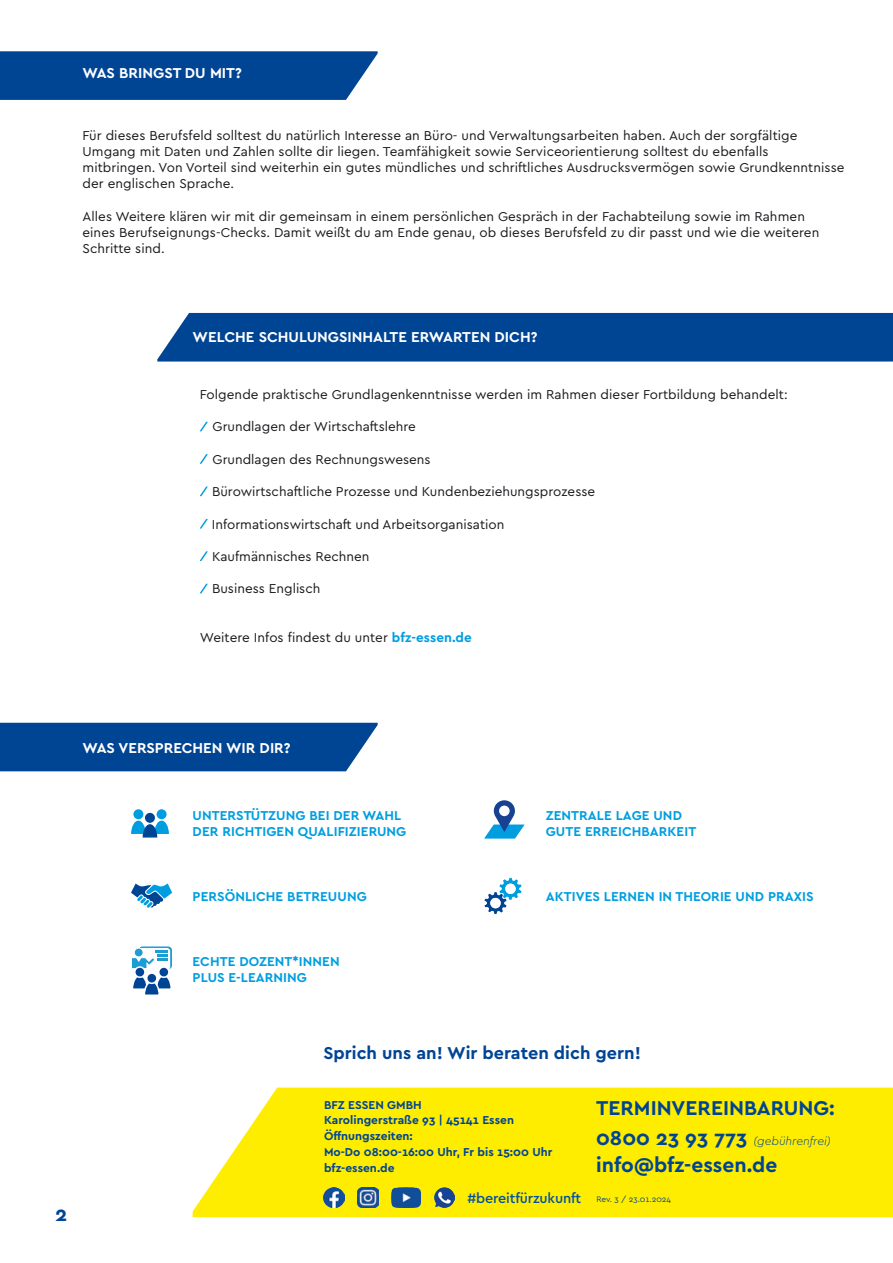
<style>
.page{position:relative;width:893px;height:1263px;background:#fff}
.page>*{position:absolute;margin:0;border:0;box-sizing:border-box;transform-origin:0 0}
.t1{font:700 21px "Cera Pro";color:#004494}
.Bodytype_kleiner_Einzug{font:700 18px "Cera Pro";color:#004494}
.t2{font:700 15px "Cera Pro";color:#fff}
.Bodytype_kleiner_Einzug-2{font:500 14.4px "Cera Pro";letter-spacing:-.01em;color:#00519e}
.Bodytype{font:13.5px/16.2px "Cera Pro";letter-spacing:.005em;color:#1a171c}
.Bodytype_9p{font:13.5px "Cera Pro";color:#1a171c}
.Bodytype_9p-2{font:700 13.5px/16.2px "Cera Pro";letter-spacing:.005em;color:#009ee0}
.t3{font:700 12px/15.8px "Cera Pro";color:#004494}
.t4{font:italic 300 12px "Cera Pro";color:#004494}
.t5{font:8.4px "Cera Pro";color:#004494}
.s1{font-weight:700;color:#009ee0}
.s2{font-weight:700;font-style:normal;font-size:21px}
</style>
<div class="page">
<div style="left:0;top:723px;width:378px;height:48px;background:#004494"></div>
<svg style="left:200px;top:422px;width:8px;height:9px"></svg>
<svg style="left:200px;top:454px;width:8px;height:10px"></svg>
<svg style="left:200px;top:486px;width:8px;height:10px"></svg>
<svg style="left:200px;top:519px;width:8px;height:10px"></svg>
<svg style="left:200px;top:551px;width:8px;height:10px"></svg>
<svg style="left:200px;top:584px;width:8px;height:9px"></svg>
<svg style="left:0;top:51px;width:378px;height:49px;background:#0c4c99"></svg>
<div style="left:157px;top:313px;width:736px;height:49px;background:#004494"></div>
<div style="left:133px;top:809px;width:10px;height:10px;background:#009ee0;border-radius:50%"></div>
<div style="left:157px;top:809px;width:10px;height:10px;background:#009ee0;border-radius:50%"></div>
<svg style="left:131px;top:821px;width:38px;height:16px"></svg>
<div style="left:145px;top:813px;width:10px;height:10px;background:#004494;border-radius:50%"></div>
<div style="left:139px;top:947px;width:32px;height:22px;background:#1c9ed5;border-radius:3px"></div>
<div style="left:139px;top:946px;width:33px;height:23px;border:1px solid #1c9ed5;border-radius:3px"></div>
<svg style="left:137px;top:948px;width:33px;height:22px"></svg>
<svg style="left:131px;top:951px;width:41px;height:44px"></svg>
<div style="left:134px;top:948px;width:9px;height:9px;background:#1c9ed5;border-radius:50%"></div>
<div style="left:134px;top:948px;width:9px;height:9px;border:1px solid #fff;border-radius:50%"></div>
<div style="left:135px;top:967px;width:10px;height:10px;background:#004494;border-radius:50%"></div>
<div style="left:134px;top:966px;width:12px;height:12px;border:2px solid #fff;border-radius:50%"></div>
<svg style="left:131px;top:883px;width:41px;height:25px"></svg>
<svg style="left:484px;top:878px;width:37px;height:36px"></svg>
<div style="left:490px;top:898px;width:11px;height:10px;background:#fff;border-radius:50%"></div>
<div style="left:505px;top:884px;width:11px;height:10px;background:#fff;border-radius:50%"></div>
<svg style="left:484px;top:800px;width:40px;height:39px"></svg>
<div style="left:193px;top:1087px;width:700px;height:130px;background:#ffed00"></div>
<img style="left:392px;top:1187px;width:29px;height:20px">
<img style="left:358px;top:1187px;width:20px;height:20px">
<img style="left:323px;top:1187px;width:21px;height:20px">
<img style="left:434px;top:1187px;width:21px;height:20px">
<p class="t2" style="left:82px;top:63px;width:161px">WAS BRINGST DU MIT?</p>
<p class="Bodytype" style="left:82px;top:127px;width:717px">Für dieses Berufsfeld solltest du natürlich Interesse an Büro- und Verwaltungsarbeiten haben. Auch der sorgfältige<br>Umgang mit Daten und Zahlen sollte dir liegen. Teamfähigkeit sowie Serviceorientierung solltest du ebenfalls</p>
<p class="Bodytype" style="left:82px;top:159px;width:764px">mitbringen. Von Vorteil sind weiterhin ein gutes mündliches und schriftliches Ausdrucksvermögen sowie Grundkenntnisse der englischen Sprache.</p>
<p class="Bodytype" style="left:82px;top:208px;width:724px">Alles Weitere klären wir mit dir gemeinsam in einem persönlichen Gespräch in der Fachabteilung sowie im Rahmen</p>
<p class="Bodytype" style="left:82px;top:224px;width:738px">eines Berufseignungs-Checks. Damit weißt du am Ende genau, ob dieses Berufsfeld zu dir passt und wie die weiteren<br>Schritte sind.</p>
<p class="t2" style="left:193px;top:327px;width:346px">WELCHE SCHULUNGSINHALTE ERWARTEN DICH?</p>
<p class="Bodytype_9p" style="left:200px;top:385px;width:589px">Folgende praktische Grundlagenkenntnisse werden im Rahmen dieser Fortbildung behandelt:</p>
<p class="Bodytype_9p" style="left:213px;top:418px;width:205px">Grundlagen der Wirtschaftslehre</p>
<p class="Bodytype_9p" style="left:213px;top:450px;width:220px">Grundlagen des Rechnungswesens</p>
<p class="Bodytype_9p" style="left:212px;top:483px;width:385px">Bürowirtschaftliche Prozesse und Kundenbeziehungsprozesse</p>
<p class="Bodytype_9p" style="left:212px;top:515px;width:294px">Informationswirtschaft und Arbeitsorganisation</p>
<p class="Bodytype_9p" style="left:212px;top:547px;width:159px">Kaufmännisches Rechnen</p>
<p class="Bodytype_9p" style="left:212px;top:580px;width:110px">Business Englisch</p>
<p class="Bodytype_9p" style="left:200px;top:628px;width:273px">Weitere Infos findest du unter <span class="s1">bfz-essen.de</span></p>
<p class="t2" style="left:82px;top:738px;width:210px">WAS VERSPRECHEN WIR DIR?</p>
<p class="Bodytype_9p-2" style="left:193px;top:807px;width:215px">UNTERSTÜTZUNG BEI DER WAHL<br>DER RICHTIGEN QUALIFIZIERUNG</p>
<p class="Bodytype_9p-2" style="left:546px;top:807px;width:152px">ZENTRALE LAGE UND<br>GUTE ERREICHBARKEIT</p>
<p class="Bodytype_9p-2" style="left:193px;top:888px;width:176px">PERSÖNLICHE BETREUUNG</p>
<p class="Bodytype_9p-2" style="left:546px;top:888px;width:269px">AKTIVES LERNEN IN THEORIE UND PRAXIS</p>
<p class="Bodytype_9p-2" style="left:193px;top:953px;width:149px">ECHTE DOZENT*INNEN<br>PLUS E-LEARNING</p>
<p class="t1" style="left:55px;top:1200px;width:14px">2</p>
<p class="Bodytype_kleiner_Einzug" style="left:323px;top:1041px;width:319px">Sprich uns an! Wir beraten dich gern!</p>
<p class="t3" style="left:324px;top:1096px;width:192px">BFZ ESSEN GMBH<br>Karolingerstraße 93 | 45141 Essen</p>
<p class="t3" style="left:324px;top:1128px;width:230px">Öffnungszeiten:<br>Mo-Do 08:00-16:00 Uhr, Fr bis 15:00 Uhr</p>
<p class="t3" style="left:324px;top:1159px;width:72px">bfz-essen.de</p>
<p class="t1" style="left:596px;top:1093px;width:240px">TERMINVEREINBARUNG:</p>
<p class="t4" style="left:596px;top:1132px;width:236px"><span class="s2">0800 23 93 773</span> (gebührenfrei)</p>
<p class="t1" style="left:596px;top:1150px;width:183px">info@bfz-essen.de</p>
<p class="Bodytype_kleiner_Einzug-2" style="left:468px;top:1189px;width:115px">#bereitfürzukunft</p>
<p class="t5" style="left:596px;top:1194px;width:76px">Rev. 3 / 23.01.2024</p>
</div>
